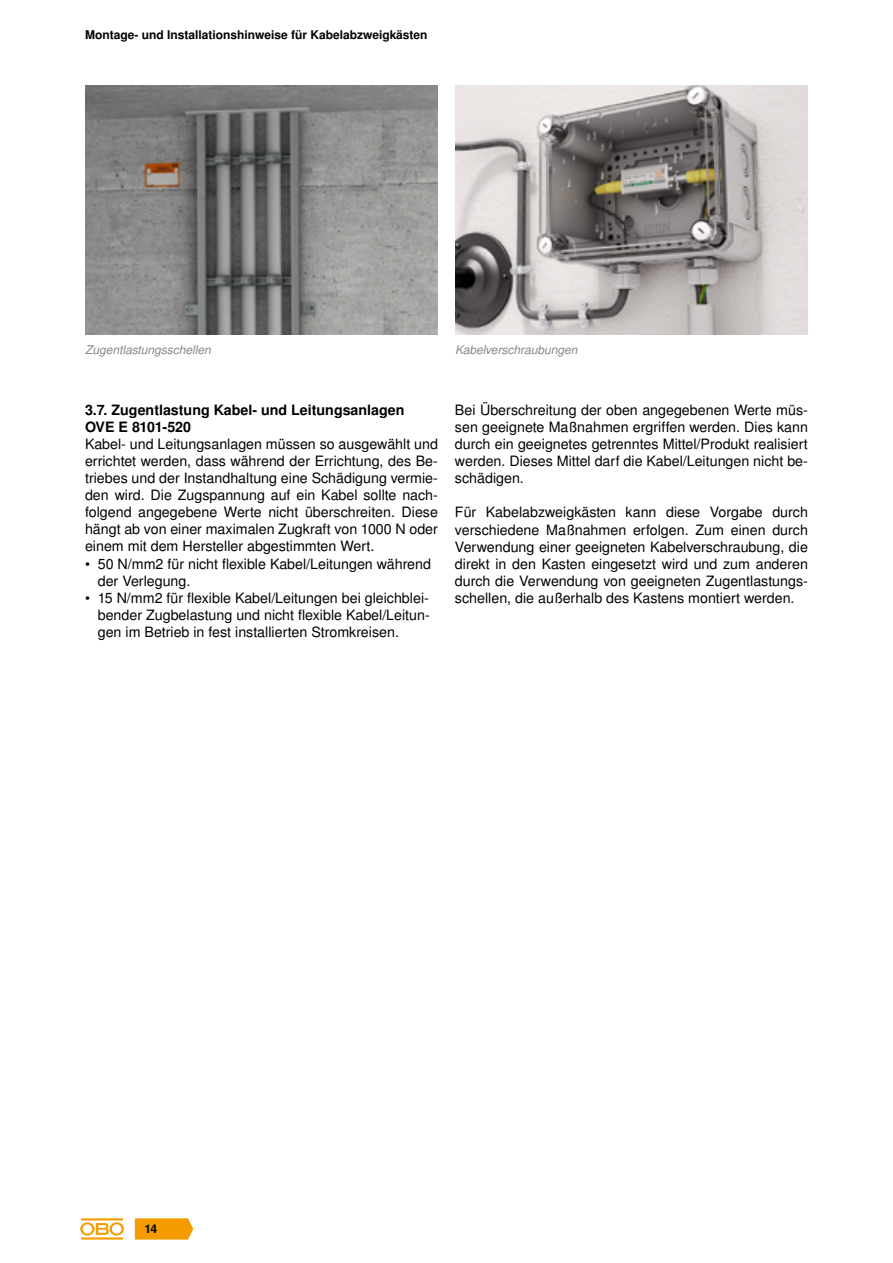
<style>
.page{position:relative;width:893px;height:1263px;background:#fff}
.page>*{position:absolute;margin:0;border:0;box-sizing:border-box;transform-origin:0 0}
.t1{font:14.25px/17.1px "Nimbus San LOT";color:#000;text-align:justify}
.t2{font:700 14.25px/17.1px "Nimbus San LOT";color:#000}
.t3{font:700 12px "Nimbus San LOT";color:#000}
.t4{font:italic 12px "Nimbus San LOT";color:#878786}
</style>
<div class="page">
<svg style="left:135px;top:1218px;width:58px;height:21px"></svg>
<hr style="left:81px;top:1237px;width:42px;height:2px;background:#f59c00">
<svg style="left:80px;top:1222px;width:44px;height:13px"></svg>
<hr style="left:81px;top:1218px;width:42px;height:2px;background:#f59c00">
<img style="left:85px;top:85px;width:353px;height:250px">
<img style="left:455px;top:85px;width:353px;height:250px">
<p class="t3" style="left:85px;top:27px;width:344px">Montage- und Installationshinweise für Kabelabzweigkästen</p>
<p class="t4" style="left:85px;top:342px;width:127px">Zugentlastungsschellen</p>
<p class="t4" style="left:455px;top:342px;width:124px">Kabelverschraubungen</p>
<p class="t2" style="left:85px;top:402px;width:321px">3.7. Zugentlastung Kabel- und Leitungsanlagen<br>OVE E 8101-520</p>
<p class="t1" style="left:85px;top:436px;width:354px">Kabel- und Leitungsanlagen müssen so ausgewählt und errichtet werden, dass während der Errichtung, des Be&shy;triebes und der Instandhaltung eine Schädigung vermie&shy;den wird. Die Zugspannung auf ein Kabel sollte nach&shy;folgend angegebene Werte nicht überschreiten. Diese hängt ab von einer maximalen Zugkraft von 1000 N oder einem mit dem Hersteller abgestimmten Wert.</p>
<p class="t1" style="left:98px;top:555px;width:335px;text-indent:-13px">• 50 N/mm2 für nicht flexible Kabel/Leitungen während der Verlegung.</p>
<p class="t1" style="left:98px;top:589px;width:334px;text-indent:-13px">• 15 N/mm2 für flexible Kabel/Leitungen bei gleichblei&shy;bender Zugbelastung und nicht flexible Kabel/Leitun&shy;gen im Betrieb in fest installierten Stromkreisen.</p>
<p class="t1" style="left:455px;top:402px;width:354px">Bei Überschreitung der oben angegebenen Werte müs&shy;sen geeignete Maßnahmen ergriffen werden. Dies kann durch ein geeignetes getrenntes Mittel/Produkt realisiert werden. Dieses Mittel darf die Kabel/Leitungen nicht be&shy;schädigen.</p>
<p class="t1" style="left:455px;top:504px;width:354px">Für Kabelabzweigkästen kann diese Vorgabe durch verschiedene Maßnahmen erfolgen. Zum einen durch Verwendung einer geeigneten Kabelverschraubung, die direkt in den Kasten eingesetzt wird und zum anderen durch die Verwendung von geeigneten Zugentlastungs&shy;schellen, die außerhalb des Kastens montiert werden.</p>
<p class="t3" style="left:145px;top:1222px;width:14px">14</p>
</div>
